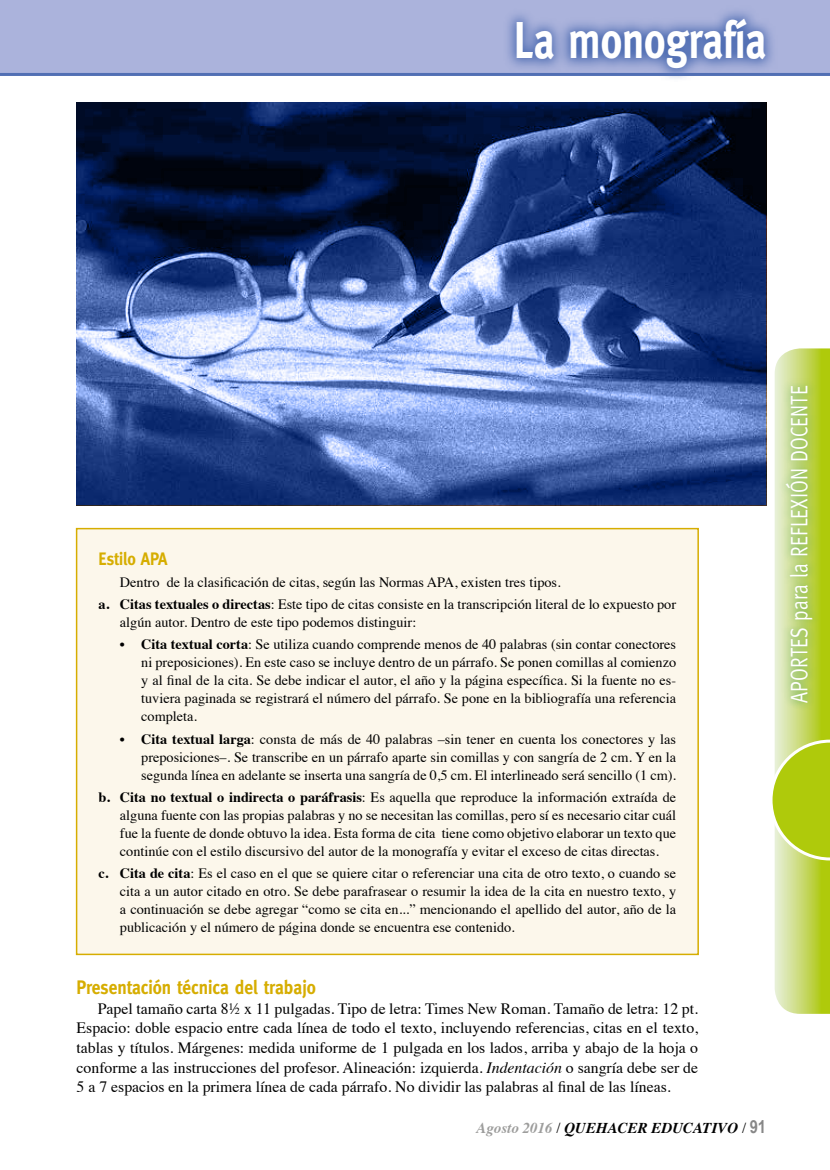
<style>
.page{position:relative;width:830px;height:1170px;background:#fff}
.page>*{position:absolute;margin:0;border:0;box-sizing:border-box;transform-origin:0 0}
.t1{font:700 51.75px "Meta";color:#fff;scale:.8 1}
.t2{font:24px "Meta";color:#fff;scale:.8 1}
.t3{font:700 19.5px "Meta";color:#d6ad00;scale:.9 1}
.t4{font:700 18px "Meta";color:#d6ad00;scale:.9 1}
.t5{font:15.75px/19.5px "Times";color:#000;text-align:justify}
.t6{font:italic 700 15px "Times";color:#000}
.t7{font:14.25px/18px "Times";color:#000;text-align:justify}
.s1{font-weight:700}
.s2{font-style:italic}
.s3{color:#9d9d9c}
.s4{font-weight:400;font-style:normal}
.s5{font-family:"Arial Narrow";font-style:normal;font-size:18px;color:#878787}
</style>
<div class="page">
<svg style="left:772px;top:348px;width:57px;height:665px;background:#c6d960"></svg>
<div style="left:777px;top:378px;width:43px;height:333px;background:#007b3d;opacity:.6"></div>
<div style="left:77px;top:528px;width:620px;height:426px;background:#fcf7eb"></div>
<div style="left:76px;top:528px;width:622px;height:427px;border:2px solid #d6ad00"></div>
<div style="left:0;top:0;width:829px;height:76px;background:#abb3dc"></div>
<svg style="left:503px;top:6px;width:274px;height:73px;background:#8798cc"></svg>
<img style="left:77px;top:102px;width:688px;height:403px">
<h1 class="t1" style="left:513px;top:10px;width:317px">La monografía</h1>
<p class="t4" style="left:99px;top:548px;width:78px">Estilo APA</p>
<p class="t7" style="left:99px;top:569px;width:578px;line-height:22.2px;text-indent:21px">Dentro de la clasificación de citas, según las Normas APA, existen tres tipos.<br><span class="s1">a. Citas textuales o directas</span>: Este tipo de citas consiste en la transcripción literal de lo expuesto por</p>
<p class="t7" style="left:120px;top:612px;width:298px">algún autor. Dentro de este tipo podemos distinguir:</p>
<p class="t7" style="left:141px;top:634px;width:536px;text-indent:-21px"><span class="s1">• Cita textual corta</span>: Se utiliza cuando comprende menos de 40 palabras (sin contar conectores ni preposiciones). En este caso se incluye dentro de un párrafo. Se ponen comillas al comienzo y al final de la cita. Se debe indicar el autor, el año y la página específica. Si la fuente no es&shy;tuviera paginada se registrará el número del párrafo. Se pone en la bibliografía una referencia completa.</p>
<p class="t7" style="left:141px;top:728px;width:536px;text-indent:-21px"><span class="s1">• Cita textual larga</span>: consta de más de 40 palabras –sin tener en cuenta los conectores y las preposiciones–. Se transcribe en un párrafo aparte sin comillas y con sangría de 2 cm. Y en la segunda línea en adelante se inserta una sangría de 0,5 cm. El interlineado será sencillo (1 cm).</p>
<p class="t7" style="left:120px;top:787px;width:557px;text-indent:-21px"><span class="s1">b. Cita no textual o indirecta o paráfrasis</span>: Es aquella que reproduce la información extraída de alguna fuente con las propias palabras y no se necesitan las comillas, pero sí es necesario citar cuál fue la fuente de donde obtuvo la idea. Esta forma de cita tiene como objetivo elaborar un texto que continúe con el estilo discursivo del autor de la monografía y evitar el exceso de citas directas.</p>
<p class="t7" style="left:120px;top:863px;width:557px;text-indent:-21px"><span class="s1">c. Cita de cita</span>: Es el caso en el que se quiere citar o referenciar una cita de otro texto, o cuando se cita a un autor citado en otro. Se debe parafrasear o resumir la idea de la cita en nuestro texto, y a continuación se debe agregar “como se cita en...” mencionando el apellido del autor, año de la publicación y el número de página donde se encuentra ese contenido.</p>
<h3 class="t3" style="left:77px;top:976px;width:267px">Presentación técnica del trabajo</h3>
<p class="t5" style="left:77px;top:997px;width:622px;text-indent:21px">Papel tamaño carta 8½ x 11 pulgadas. Tipo de letra: Times New Roman. Tamaño de letra: 12 pt.<br>Espacio: doble espacio entre cada línea de todo el texto, incluyendo referencias, citas en el texto, tablas y títulos. Márgenes: medida uniforme de 1 pulgada en los lados, arriba y abajo de la hoja o conforme a las instrucciones del profesor. Alineación: izquierda. <span class="s2">Indentación</span> o sangría debe ser de 5 a 7 espacios en la primera línea de cada párrafo. No dividir las palabras al final de las líneas.</p>
<p class="t6" style="left:476px;top:1113px;width:291px"><span class="s3">Agosto 2016</span> <span class="s4">/</span> QUEHACER EDUCATIVO <span class="s4">/</span> <span class="s5">91</span></p>
<h2 class="t2" style="left:785px;top:702px;width:396px;rotate:-90deg">Aportes para la Reflexi ón Docente</h2>
</div>
